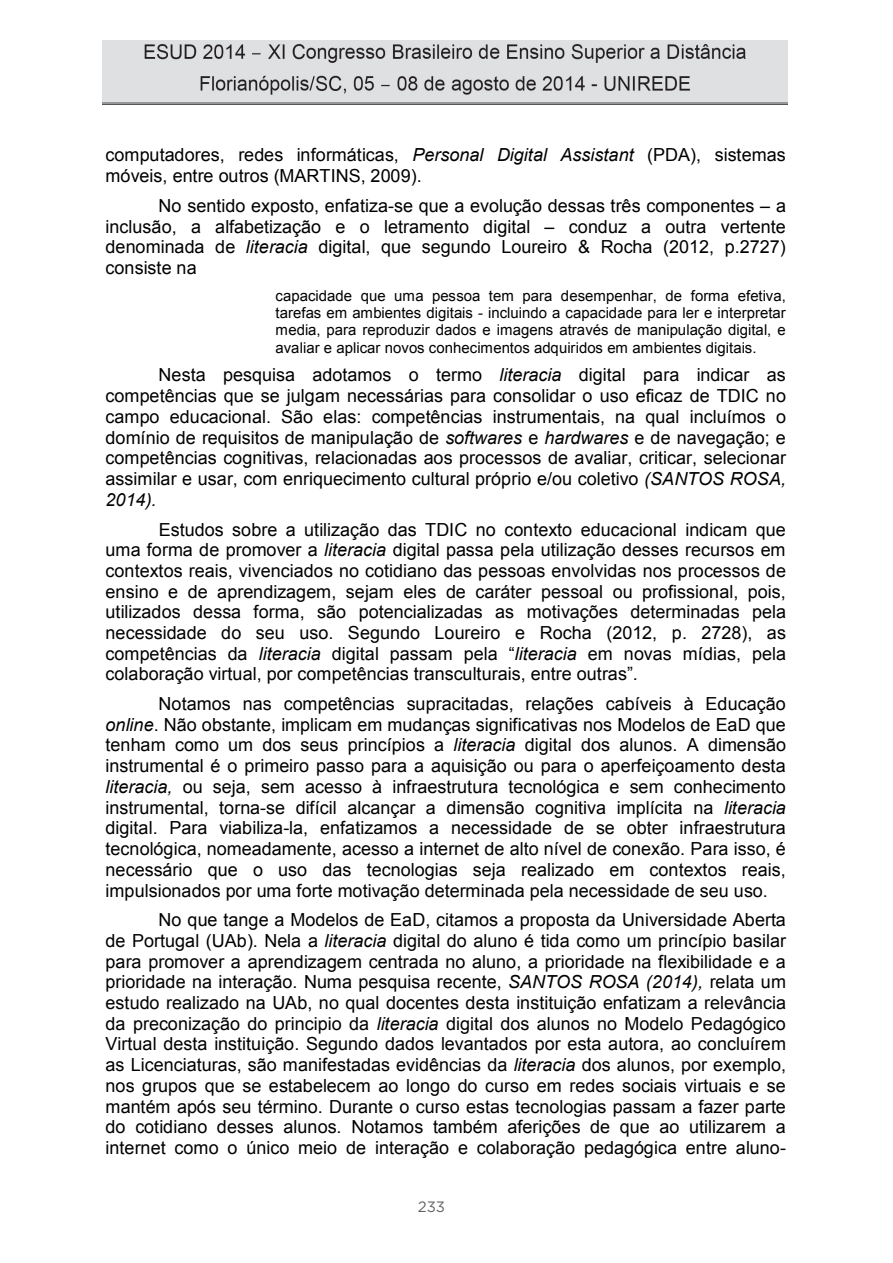
<style>
.page{position:relative;width:893px;height:1263px;background:#fff}
.page>*{position:absolute;margin:0;border:0;box-sizing:border-box;transform-origin:0 0}
.t1{font:18px/20.7px "Arial";color:#000;text-align:justify}
.t2{font:15px/17.2px "Arial";color:#000;text-align:justify}
.t3{font:15px "Gotham";color:#636366}
.s1{font-style:italic}
</style>
<div class="page">
<img style="left:102px;top:41px;width:685px;height:63px">
<p class="t1" style="left:106px;top:145px;width:682px">computadores, redes informáticas, <span class="s1">Personal Digital Assistant</span> (PDA), sistemas móveis, entre outros (MARTINS, 2009).</p>
<p class="t1" style="left:106px;top:195px;width:682px;text-indent:53px">No sentido exposto, enfatiza-se que a evolução dessas três componentes – a inclusão, a alfabetização e o letramento digital – conduz a outra vertente denominada de <span class="s1">literacia</span> digital, que segundo Loureiro &amp; Rocha (2012, p.2727) consiste na</p>
<p class="t2" style="left:276px;top:287px;width:512px">capacidade que uma pessoa tem para desempenhar, de forma efetiva, tarefas em ambientes digitais - incluindo a capacidade para ler e interpretar media, para reproduzir dados e imagens através de manipulação digital, e avaliar e aplicar novos conhecimentos adquiridos em ambientes digitais.</p>
<p class="t1" style="left:106px;top:365px;width:682px;text-indent:53px">Nesta pesquisa adotamos o termo <span class="s1">literacia</span> digital para indicar as competências que se julgam necessárias para consolidar o uso eficaz de TDIC no campo educacional. São elas: competências instrumentais, na qual incluímos o domínio de requisitos de manipulação de <span class="s1">softwares</span> e <span class="s1">hardwares</span> e de navegação; e competências cognitivas, relacionadas aos processos de avaliar, criticar, selecionar assimilar e usar, com enriquecimento cultural próprio e/ou coletivo <span class="s1">(SANTOS ROSA, 2014).</span></p>
<p class="t1" style="left:106px;top:519px;width:682px;text-indent:53px">Estudos sobre a utilização das TDIC no contexto educacional indicam que uma forma de promover a <span class="s1">literacia</span> digital passa pela utilização desses recursos em contextos reais, vivenciados no cotidiano das pessoas envolvidas nos processos de ensino e de aprendizagem, sejam eles de caráter pessoal ou profissional, pois, utilizados dessa forma, são potencializadas as motivações determinadas pela necessidade do seu uso. Segundo Loureiro e Rocha (2012, p. 2728), as competências da <span class="s1">literacia</span> digital passam pela “<span class="s1">literacia</span> em novas mídias, pela colaboração virtual, por competências transculturais, entre outras”.</p>
<p class="t1" style="left:106px;top:694px;width:682px;text-indent:53px">Notamos nas competências supracitadas, relações cabíveis à Educação <span class="s1">online</span>. Não obstante, implicam em mudanças significativas nos Modelos de EaD que tenham como um dos seus princípios a <span class="s1">literacia</span> digital dos alunos. A dimensão instrumental é o primeiro passo para a aquisição ou para o aperfeiçoamento desta <span class="s1">literacia,</span> ou seja, sem acesso à infraestrutura tecnológica e sem conhecimento instrumental, torna-se difícil alcançar a dimensão cognitiva implícita na <span class="s1">literacia </span>digital. Para viabiliza-la, enfatizamos a necessidade de se obter infraestrutura tecnológica, nomeadamente, acesso a internet de alto nível de conexão. Para isso, é necessário que o uso das tecnologias seja realizado em contextos reais, impulsionados por uma forte motivação determinada pela necessidade de seu uso.</p>
<p class="t1" style="left:106px;top:910px;width:682px;text-indent:53px">No que tange a Modelos de EaD, citamos a proposta da Universidade Aberta de Portugal (UAb). Nela a <span class="s1">literacia</span> digital do aluno é tida como um princípio basilar para promover a aprendizagem centrada no aluno, a prioridade na flexibilidade e a prioridade na interação. Numa pesquisa recente, <span class="s1">SANTOS ROSA (2014),</span> relata um estudo realizado na UAb, no qual docentes desta instituição enfatizam a relevância da preconização do principio da <span class="s1">literacia</span> digital dos alunos no Modelo Pedagógico Virtual desta instituição. Segundo dados levantados por esta autora, ao concluírem as Licenciaturas, são manifestadas evidências da <span class="s1">literacia</span> dos alunos, por exemplo, nos grupos que se estabelecem ao longo do curso em redes sociais virtuais e se mantém após seu término. Durante o curso estas tecnologias passam a fazer parte do cotidiano desses alunos. Notamos também aferições de que ao utilizarem a internet como o único meio de interação e colaboração pedagógica entre aluno-</p>
<p class="t3" style="left:418px;top:1197px;width:29px">233</p>
</div>
